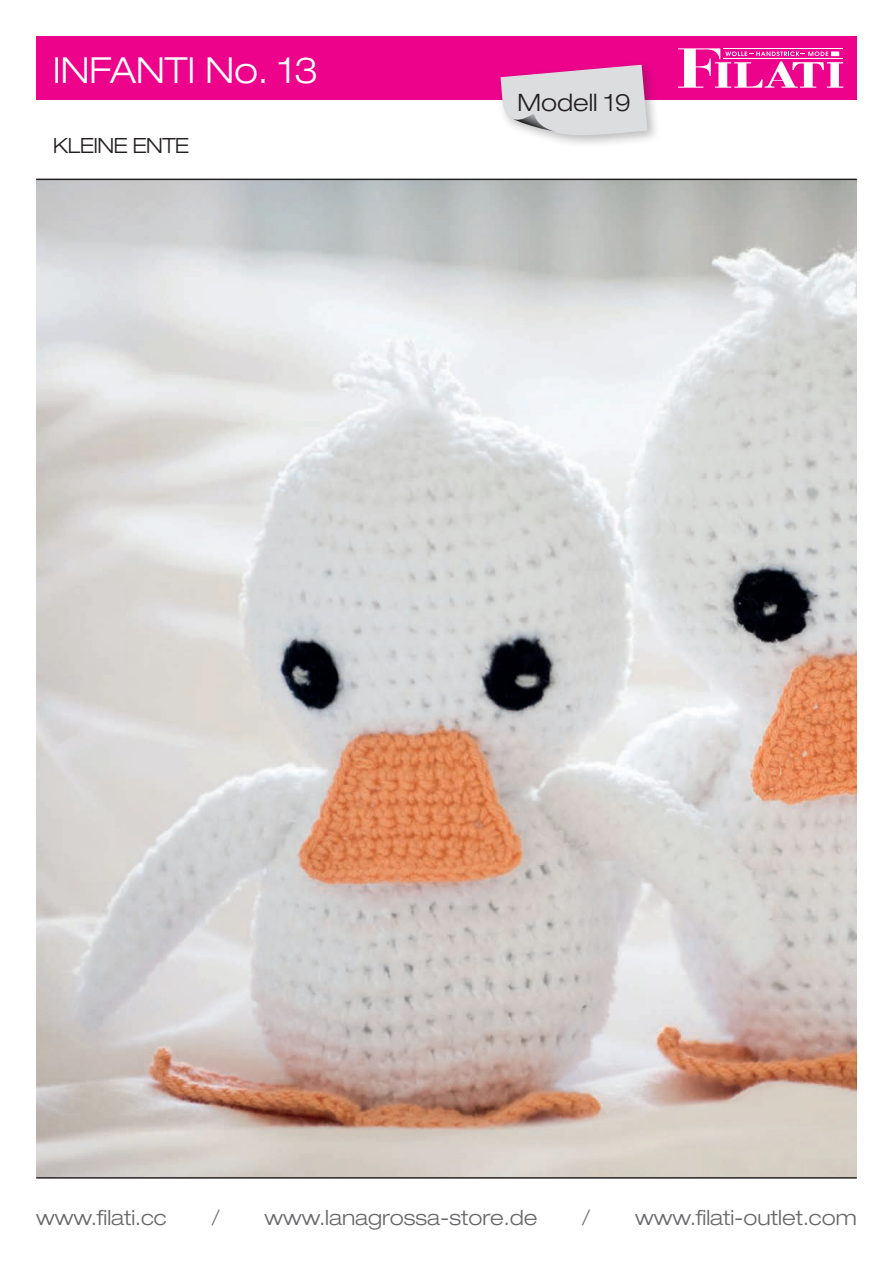
<style>
.page{position:relative;width:893px;height:1263px;background:#fff}
.page>*{position:absolute;margin:0;border:0;box-sizing:border-box;transform-origin:0 0}
.t1{font:300 expanded 36px "Helvetica Neue LT Std";color:#fff}
.t2{font:300 expanded 24px "Helvetica Neue LT Std";color:#231f20}
.t3{font:300 expanded 21px "Helvetica Neue LT Std";color:#67676a}
.t4{font:300 expanded 21px "Helvetica Neue LT Std";letter-spacing:-.03em;color:#231f20}
</style>
<div class="page">
<img style="left:36px;top:180px;width:821px;height:997px">
<hr style="left:36px;top:1177px;width:821px;height:1px;background:#231f20">
<hr style="left:36px;top:179px;width:821px;height:1px;background:#231f20">
<div style="left:36px;top:36px;width:821px;height:64px;background:#ed028c"></div>
<svg style="left:678px;top:48px;width:165px;height:40px"></svg>
<div style="left:496px;top:60px;width:164px;height:89px;background:#231f20;opacity:.3"></div>
<svg style="left:501px;top:65px;width:146px;height:75px;background:#dcc8d6"></svg>
<h1 class="t1" style="left:53px;top:49px;width:267px">INFANTI No. 13</h1>
<p class="t4" style="left:53px;top:133px;width:138px">KLEINE ENTE</p>
<p class="t2" style="left:518px;top:88px;width:115px">Modell 19</p>
<p class="t3" style="left:36px;top:1205px;width:132px">www.filati.cc</p>
<p class="t3" style="left:211px;top:1205px;width:10px">/</p>
<p class="t3" style="left:265px;top:1205px;width:274px">www.lanagrossa-store.de</p>
<p class="t3" style="left:582px;top:1205px;width:10px">/</p>
<p class="t3" style="left:635px;top:1205px;width:223px">www.filati-outlet.com</p>
</div>
